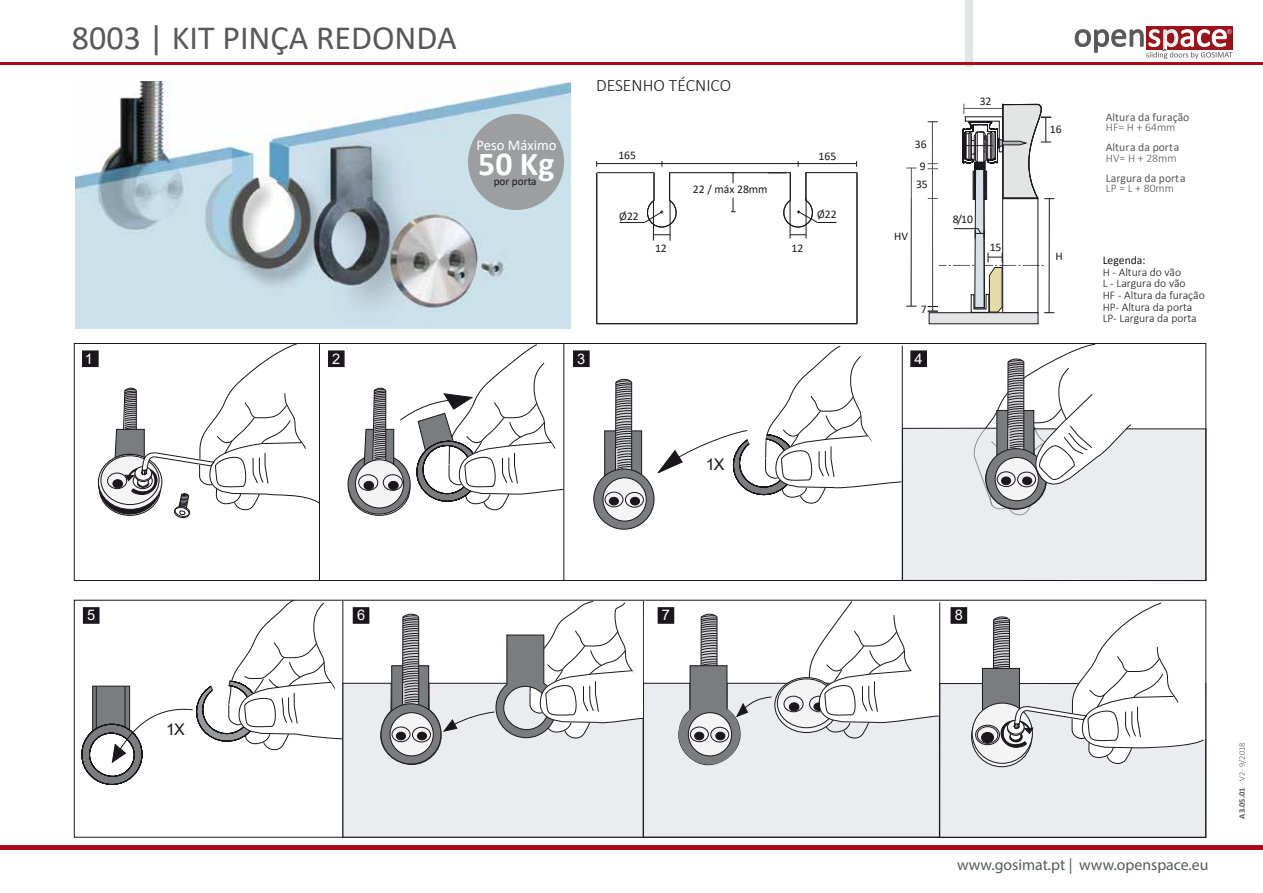
<style>
.page{position:relative;width:1263px;height:893px;background:#fff}
.page>*{position:absolute;margin:0;border:0;box-sizing:border-box;transform-origin:0 0}
.t1{font:34.05px "Calibri";color:#58585a}
.t2{font:700 33.6px "Calibri";color:#fff}
.t3{font:300 17.55px "Calibri";color:#1a171c}
.t4{font:16.05px "Arial";color:#1a171c}
.t5{font:15.75px "Myriad Pro";color:#58595b}
.t6{font:14.7px "Calibri";color:#fff}
.t7{font:14.55px "Arial";color:#fff}
.t8{font:300 11.7px/11.7px "Calibri";color:#1a171c}
.t9{font:11.7px/22.6px "Calibri";color:#1a171c;text-align:center}
.t10{font:11.7px "Calibri";color:#58585a}
.t11{font:300 11.7px "Calibri";color:#58585a}
.t12{font:11.25px "Calibri";color:#1a171c}
.t13{font:300 8.55px "Calibri";color:#58595b}
.s1{font-weight:700}
</style>
<div class="page">
<img style="left:75px;top:81px;width:495px;height:248px">
<div style="left:965px;top:0;width:8px;height:66px;background:#e3e4e5"></div>
<hr style="left:0;top:62px;width:1263px;height:3px;background:#ad0917">
<div style="left:1146px;top:26px;width:87px;height:24px;background:#99141b"></div>
<svg style="left:1074px;top:29px;width:158px;height:30px"></svg>
<hr style="left:0;top:845px;width:1263px;height:4px;background:#ad0917">
<svg style="left:348px;top:454px;width:62px;height:60px"></svg>
<svg style="left:98px;top:454px;width:64px;height:55px"></svg>
<svg style="left:101px;top:456px;width:58px;height:49px"></svg>
<div style="left:107px;top:473px;width:20px;height:16px;border:1px solid #1a171c;border-radius:50%"></div>
<div style="left:113px;top:480px;width:10px;height:8px;background:#211e23;border-radius:50%"></div>
<div style="left:113px;top:479px;width:10px;height:9px;border:1px solid #1a171c;border-radius:50%"></div>
<svg style="left:114px;top:345px;width:205px;height:173px"></svg>
<svg style="left:355px;top:460px;width:49px;height:48px"></svg>
<div style="left:358px;top:474px;width:20px;height:17px;border:1px solid #1a171c;border-radius:50%"></div>
<svg style="left:363px;top:345px;width:200px;height:165px"></svg>
<hr style="left:319px;top:344px;width:1px;height:236px;background:#1a171c">
<hr style="left:563px;top:344px;width:1px;height:237px;background:#1a171c">
<svg style="left:657px;top:345px;width:245px;height:159px"></svg>
<div style="left:605px;top:431px;width:37px;height:45px;background:#7b7c7e"></div>
<div style="left:604px;top:430px;width:38px;height:46px;border:1px solid #1a171c"></div>
<svg style="left:615px;top:378px;width:24px;height:95px"></svg>
<div style="left:594px;top:469px;width:60px;height:60px;background:#7b7c7e;border-radius:50%"></div>
<div style="left:593px;top:469px;width:61px;height:60px;border:1px solid #1a171c;border-radius:50%"></div>
<svg style="left:603px;top:478px;width:43px;height:43px"></svg>
<div style="left:603px;top:477px;width:44px;height:44px;border:1px solid #1a171c;border-radius:50%"></div>
<div style="left:605px;top:492px;width:18px;height:15px;border:1px solid #1a171c;border-radius:50%"></div>
<div style="left:609px;top:497px;width:9px;height:8px;background:#1a171c;border-radius:50%"></div>
<div style="left:609px;top:497px;width:10px;height:8px;border:1px solid #1a171c;border-radius:50%"></div>
<div style="left:625px;top:492px;width:19px;height:15px;border:1px solid #1a171c;border-radius:50%"></div>
<div style="left:630px;top:497px;width:9px;height:8px;background:#1a171c;border-radius:50%"></div>
<div style="left:630px;top:497px;width:10px;height:8px;border:1px solid #1a171c;border-radius:50%"></div>
<hr style="left:902px;top:346px;width:1px;height:235px;background:#1a171c">
<div style="left:902px;top:427px;width:305px;height:154px;background:#eaecf0"></div>
<svg style="left:967px;top:345px;width:165px;height:171px"></svg>
<div style="left:82px;top:350px;width:17px;height:17px;background:#1a171c;border:1px solid #1a171c"></div>
<div style="left:328px;top:350px;width:17px;height:17px;background:#1a171c;border:1px solid #1a171c"></div>
<div style="left:573px;top:350px;width:17px;height:17px;background:#1a171c;border:1px solid #1a171c"></div>
<div style="left:910px;top:350px;width:17px;height:17px;background:#1a171c;border:1px solid #1a171c"></div>
<div style="left:74px;top:343px;width:1132px;height:238px;border:1px solid #1a171c"></div>
<div style="left:644px;top:682px;width:164px;height:154px;background:#eaecf0"></div>
<svg style="left:700px;top:613px;width:18px;height:52px"></svg>
<div style="left:658px;top:607px;width:16px;height:17px;background:#1a171c;border:1px solid #1a171c"></div>
<svg style="left:391px;top:613px;width:38px;height:69px"></svg>
<svg style="left:342px;top:682px;width:301px;height:156px;background:#cccdd1"></svg>
<hr style="left:643px;top:601px;width:1px;height:237px;background:#1a171c">
<div style="left:353px;top:607px;width:16px;height:17px;background:#1a171c;border:1px solid #1a171c"></div>
<svg style="left:775px;top:678px;width:63px;height:54px"></svg>
<div style="left:777px;top:679px;width:58px;height:49px;background:#f4f4f5;border-radius:50%"></div>
<div style="left:777px;top:678px;width:59px;height:50px;border:1px solid #1a171c;border-radius:50%"></div>
<div style="left:784px;top:696px;width:19px;height:16px;border:1px solid #1a171c;border-radius:50%"></div>
<div style="left:789px;top:703px;width:10px;height:8px;background:#1a171c;border-radius:50%"></div>
<div style="left:789px;top:702px;width:10px;height:9px;border:1px solid #1a171c;border-radius:50%"></div>
<svg style="left:735px;top:696px;width:37px;height:22px"></svg>
<div style="left:690px;top:666px;width:37px;height:45px;background:#7b7c7e"></div>
<div style="left:690px;top:665px;width:37px;height:46px;border:1px solid #1a171c"></div>
<div style="left:679px;top:704px;width:60px;height:60px;background:#7b7c7e;border-radius:50%"></div>
<div style="left:679px;top:703px;width:61px;height:61px;border:1px solid #7b7c7e;border-radius:50%"></div>
<svg style="left:688px;top:713px;width:44px;height:43px"></svg>
<div style="left:688px;top:712px;width:44px;height:44px;border:1px solid #1a171c;border-radius:50%"></div>
<div style="left:690px;top:727px;width:19px;height:15px;border:1px solid #1a171c;border-radius:50%"></div>
<div style="left:695px;top:732px;width:9px;height:8px;background:#1a171c;border-radius:50%"></div>
<div style="left:694px;top:732px;width:10px;height:8px;border:1px solid #1a171c;border-radius:50%"></div>
<div style="left:710px;top:727px;width:19px;height:15px;border:1px solid #1a171c;border-radius:50%"></div>
<div style="left:716px;top:732px;width:9px;height:8px;background:#1a171c;border-radius:50%"></div>
<div style="left:715px;top:732px;width:10px;height:8px;border:1px solid #1a171c;border-radius:50%"></div>
<svg style="left:808px;top:600px;width:398px;height:238px"></svg>
<div style="left:977px;top:726px;width:21px;height:18px;border:1px solid #1a171c;border-radius:50%"></div>
<div style="left:981px;top:732px;width:12px;height:11px;background:#1a171c;border-radius:50%"></div>
<div style="left:981px;top:732px;width:13px;height:11px;border:1px solid #1a171c;border-radius:50%"></div>
<svg style="left:442px;top:600px;width:202px;height:237px"></svg>
<svg style="left:81px;top:599px;width:262px;height:186px"></svg>
<hr style="left:911px;top:168px;width:1px;height:138px;background:#58585a">
<svg style="left:596px;top:161px;width:262px;height:164px"></svg>
<div style="left:929px;top:312px;width:109px;height:12px;background:#e3e4e4;border:1px solid #1a171c"></div>
<svg style="left:928px;top:104px;width:126px;height:209px"></svg>
<div style="left:468px;top:114px;width:96px;height:96px;background:#9c9e9f;border-radius:50%"></div>
<h1 class="t1" style="left:72px;top:14px;width:386px">8003 | KIT PINÇA REDONDA</h1>
<p class="t6" style="left:476px;top:135px;width:82px">Peso Máximo</p>
<h2 class="t2" style="left:478px;top:140px;width:78px">50 Kg</h2>
<p class="t12" style="left:494px;top:174px;width:44px">por porta</p>
<h3 class="t3" style="left:596px;top:74px;width:137px">DESENHO TÉCNICO</h3>
<p class="t9" style="left:618px;top:143px;width:19px">165</p>
<p class="t9" style="left:818px;top:145px;width:19px">165</p>
<p class="t9" style="left:693px;top:177px;width:76px">22 / máx 28mm</p>
<p class="t9" style="left:619px;top:204px;width:21px">Ø22</p>
<p class="t9" style="left:817px;top:203px;width:21px">Ø22</p>
<p class="t9" style="left:915px;top:132px;width:13px">36<br>9</p>
<p class="t9" style="left:916px;top:173px;width:13px">35</p>
<p class="t9" style="left:894px;top:224px;width:15px">HV</p>
<p class="t9" style="left:980px;top:89px;width:13px">32</p>
<p class="t9" style="left:953px;top:208px;width:22px">8/10</p>
<p class="t9" style="left:655px;top:236px;width:13px">12</p>
<p class="t9" style="left:792px;top:236px;width:13px">12</p>
<p class="t9" style="left:990px;top:236px;width:13px">15</p>
<p class="t9" style="left:921px;top:298px;width:7px">7</p>
<p class="t7" style="left:85px;top:349px;width:10px">1</p>
<p class="t7" style="left:332px;top:349px;width:10px">2</p>
<p class="t7" style="left:577px;top:349px;width:10px">3</p>
<p class="t7" style="left:914px;top:349px;width:10px">4</p>
<h3 class="t4" style="left:706px;top:453px;width:20px">1X</h3>
<p class="t9" style="left:1050px;top:118px;width:13px">16</p>
<p class="t9" style="left:1055px;top:245px;width:9px">H</p>
<p class="t10" style="left:1106px;top:109px;width:85px">Altura da furação</p>
<p class="t11" style="left:1106px;top:120px;width:71px">HF= H + 64mm</p>
<p class="t10" style="left:1106px;top:139px;width:75px">Altura da porta</p>
<p class="t11" style="left:1106px;top:151px;width:72px">HV= H + 28mm</p>
<p class="t10" style="left:1106px;top:170px;width:81px">Largura da porta</p>
<p class="t11" style="left:1106px;top:181px;width:70px">LP = L + 80mm</p>
<p class="t9" style="left:1103px;top:248px;width:44px">Legenda:</p>
<p class="t8" style="left:1103px;top:266px;width:104px">H - Altura do vão<br>L - Largura do vão<br>HF - Altura da furação<br>HP- Altura da porta<br>LP- Largura da porta</p>
<p class="t7" style="left:87px;top:605px;width:10px">5</p>
<p class="t7" style="left:357px;top:605px;width:10px">6</p>
<p class="t7" style="left:662px;top:605px;width:10px">7</p>
<h3 class="t4" style="left:166px;top:719px;width:20px">1X</h3>
<p class="t7" style="left:955px;top:605px;width:10px">8</p>
<h3 class="t5" style="left:957px;top:855px;width:253px">www.gosimat.pt | www.openspace.eu</h3>
<p class="t13" style="left:1236px;top:819px;width:78px;rotate:-90deg"><span class="s1">A3.05.01</span> - V2 - 9/2018</p>
</div>
